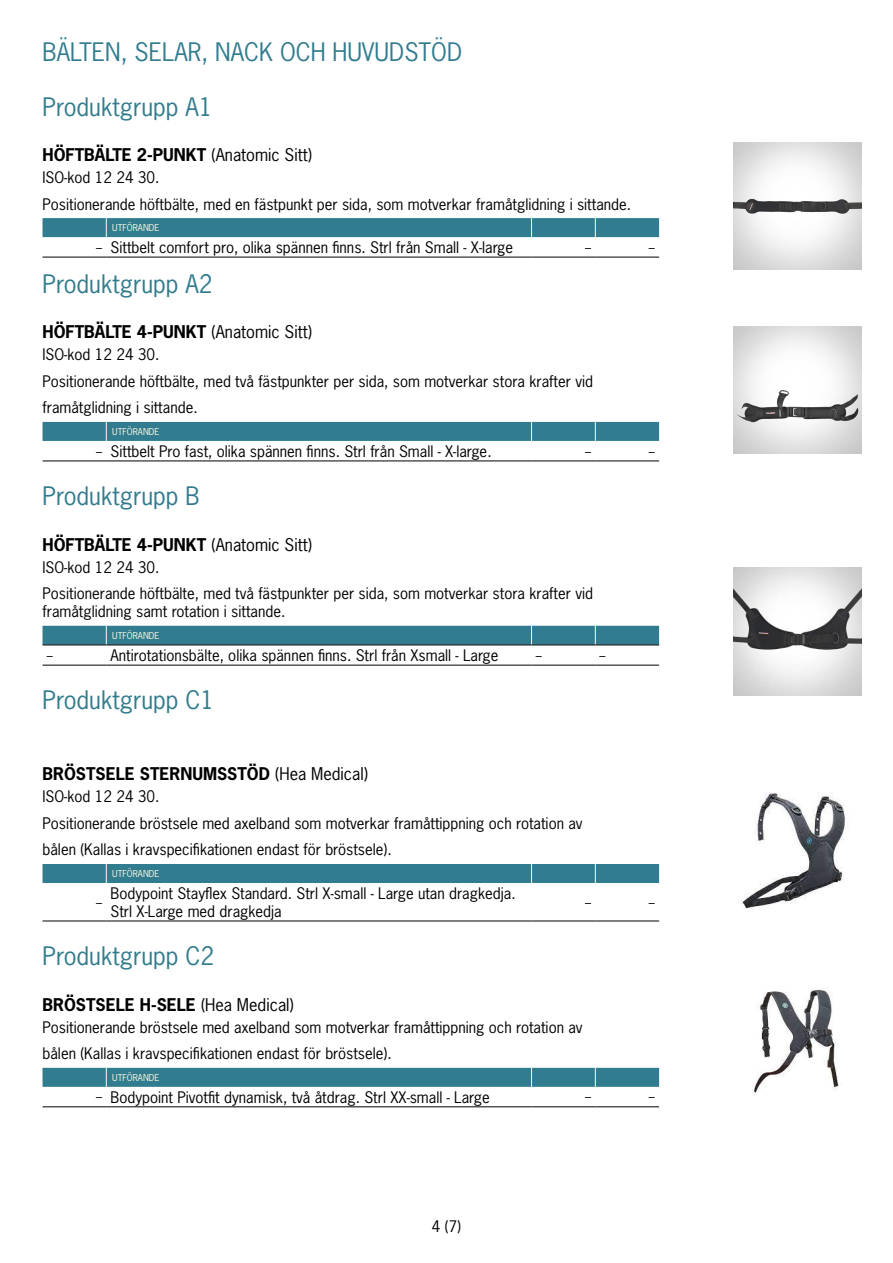
<style>
.page{position:relative;width:893px;height:1263px;background:#fff}
.page>*{position:absolute;margin:0;border:0;box-sizing:border-box;transform-origin:0 0}
.Rubrik_2{font:24px "News Gothic Std";color:#317c8e}
.Rubrik_1{font:24px "News Gothic Std";color:#317c8e}
.Rubrik_3{font:700 16.5px "News Gothic Std";color:#000}
.Brödtext_10_pkt{font:15px/18px "News Gothic Std";color:#000}
.Tabellhuvudrad{font:15px "News Gothic Std";color:#000}
.Brödtext_10_pkt-2{font:12px "News Gothic Std";color:#000}
.Tabellhuvudrad-2{font:12px "News Gothic Std";color:#000}
.Tabellhuvudrad-3{font:9px "News Gothic Std";color:#fefae6}
.s1{font-weight:400}
</style>
<div class="page">
<hr style="left:43px;top:257px;width:63px;height:1px;background:#000">
<hr style="left:106px;top:257px;width:425px;height:1px;background:#000">
<hr style="left:531px;top:257px;width:64px;height:1px;background:#000">
<hr style="left:595px;top:257px;width:64px;height:1px;background:#000">
<div style="left:43px;top:218px;width:616px;height:19px;background:#317c8e"></div>
<hr style="left:43px;top:461px;width:63px;height:1px;background:#000">
<hr style="left:106px;top:461px;width:425px;height:1px;background:#000">
<hr style="left:531px;top:461px;width:64px;height:1px;background:#000">
<hr style="left:595px;top:461px;width:64px;height:1px;background:#000">
<div style="left:43px;top:422px;width:616px;height:19px;background:#317c8e"></div>
<div style="left:43px;top:626px;width:616px;height:19px;background:#317c8e"></div>
<hr style="left:43px;top:645px;width:63px;height:1px;background:#000">
<hr style="left:43px;top:665px;width:63px;height:1px;background:#000">
<hr style="left:106px;top:645px;width:425px;height:1px;background:#000">
<hr style="left:106px;top:665px;width:425px;height:1px;background:#000">
<hr style="left:531px;top:645px;width:64px;height:1px;background:#000">
<hr style="left:531px;top:665px;width:64px;height:1px;background:#000">
<hr style="left:595px;top:645px;width:64px;height:1px;background:#000">
<hr style="left:595px;top:665px;width:64px;height:1px;background:#000">
<hr style="left:43px;top:921px;width:63px;height:1px;background:#000">
<hr style="left:106px;top:921px;width:425px;height:1px;background:#000">
<hr style="left:531px;top:921px;width:64px;height:1px;background:#000">
<div style="left:43px;top:864px;width:616px;height:19px;background:#317c8e"></div>
<hr style="left:595px;top:921px;width:64px;height:1px;background:#000">
<hr style="left:43px;top:1106px;width:63px;height:1px;background:#000">
<hr style="left:106px;top:1106px;width:425px;height:1px;background:#000">
<hr style="left:531px;top:1106px;width:64px;height:1px;background:#000">
<hr style="left:595px;top:1106px;width:64px;height:1px;background:#000">
<div style="left:43px;top:1068px;width:616px;height:19px;background:#317c8e"></div>
<img style="left:733px;top:142px;width:128px;height:128px">
<img style="left:742px;top:792px;width:103px;height:117px">
<img style="left:733px;top:326px;width:128px;height:128px">
<img style="left:752px;top:988px;width:87px;height:108px">
<img style="left:733px;top:568px;width:128px;height:127px">
<h1 class="Rubrik_1" style="left:43px;top:37px;width:421px">BÄLTEN, SELAR, NACK OCH HUVUDSTÖD</h1>
<h2 class="Rubrik_2" style="left:43px;top:91px;width:172px">Produktgrupp A1</h2>
<h3 class="Rubrik_3" style="left:43px;top:144px;width:271px">HÖFTBÄLTE 2-PUNKT <span class="s1">(Anatomic Sitt)</span></h3>
<p class="Brödtext_10_pkt" style="left:43px;top:168px;width:119px">ISO-kod 12 24 30.</p>
<p class="Brödtext_10_pkt" style="left:43px;top:195px;width:590px">Positionerande höftbälte, med en fästpunkt per sida, som motverkar framåtglidning i sittande.</p>
<p class="Tabellhuvudrad-3" style="left:112px;top:222px;width:49px">UTFÖRANDE</p>
<p class="Brödtext_10_pkt-2" style="left:96px;top:239px;width:7px">–</p>
<p class="Brödtext_10_pkt" style="left:111px;top:238px;width:404px">Sittbelt comfort pro, olika spännen finns. Strl från Small - X-large</p>
<p class="Brödtext_10_pkt-2" style="left:585px;top:239px;width:7px">–</p>
<p class="Brödtext_10_pkt-2" style="left:649px;top:239px;width:7px">–</p>
<h2 class="Rubrik_2" style="left:43px;top:268px;width:172px">Produktgrupp A2</h2>
<h3 class="Rubrik_3" style="left:43px;top:321px;width:271px">HÖFTBÄLTE 4-PUNKT <span class="s1">(Anatomic Sitt)</span></h3>
<p class="Brödtext_10_pkt" style="left:43px;top:346px;width:119px">ISO-kod 12 24 30.</p>
<p class="Brödtext_10_pkt" style="left:43px;top:372px;width:552px">Positionerande höftbälte, med två fästpunkter per sida, som motverkar stora krafter vid</p>
<p class="Brödtext_10_pkt" style="left:43px;top:399px;width:157px">framåtglidning i sittande.</p>
<p class="Tabellhuvudrad-3" style="left:112px;top:426px;width:49px">UTFÖRANDE</p>
<p class="Brödtext_10_pkt-2" style="left:96px;top:443px;width:7px">–</p>
<p class="Brödtext_10_pkt" style="left:111px;top:442px;width:383px">Sittbelt Pro fast, olika spännen finns. Strl från Small - X-large.</p>
<p class="Brödtext_10_pkt-2" style="left:585px;top:443px;width:7px">–</p>
<p class="Brödtext_10_pkt-2" style="left:649px;top:443px;width:7px">–</p>
<h2 class="Rubrik_2" style="left:43px;top:481px;width:159px">Produktgrupp B</h2>
<h3 class="Rubrik_3" style="left:43px;top:533px;width:271px">HÖFTBÄLTE 4-PUNKT <span class="s1">(Anatomic Sitt)</span></h3>
<p class="Brödtext_10_pkt" style="left:43px;top:558px;width:119px">ISO-kod 12 24 30.</p>
<p class="Brödtext_10_pkt" style="left:43px;top:584px;width:552px">Positionerande höftbälte, med två fästpunkter per sida, som motverkar stora krafter vid framåtglidning samt rotation i sittande.</p>
<p class="Tabellhuvudrad-3" style="left:112px;top:630px;width:49px">UTFÖRANDE</p>
<p class="Brödtext_10_pkt-2" style="left:47px;top:647px;width:7px">–</p>
<p class="Tabellhuvudrad" style="left:111px;top:646px;width:389px">Antirotationsbälte, olika spännen finns. Strl från Xsmall - Large</p>
<p class="Tabellhuvudrad-2" style="left:536px;top:647px;width:7px">–</p>
<p class="Tabellhuvudrad-2" style="left:600px;top:647px;width:7px">–</p>
<h2 class="Rubrik_2" style="left:43px;top:685px;width:173px">Produktgrupp C1</h2>
<h3 class="Rubrik_3" style="left:43px;top:763px;width:327px">BRÖSTSELE STERNUMSSTÖD <span class="s1">(Hea Medical)</span></h3>
<p class="Brödtext_10_pkt" style="left:43px;top:788px;width:119px">ISO-kod 12 24 30.</p>
<p class="Brödtext_10_pkt" style="left:43px;top:814px;width:541px">Positionerande bröstsele med axelband som motverkar framåttippning och rotation av</p>
<p class="Brödtext_10_pkt" style="left:43px;top:841px;width:351px">bålen (Kallas i kravspecifikationen endast för bröstsele).</p>
<p class="Tabellhuvudrad-3" style="left:112px;top:868px;width:49px">UTFÖRANDE</p>
<p class="Brödtext_10_pkt-2" style="left:96px;top:894px;width:7px">–</p>
<p class="Brödtext_10_pkt" style="left:111px;top:884px;width:407px">Bodypoint Stayflex Standard. Strl X-small - Large utan dragkedja.<br>Strl X-Large med dragkedja</p>
<p class="Brödtext_10_pkt-2" style="left:585px;top:894px;width:7px">–</p>
<p class="Brödtext_10_pkt-2" style="left:649px;top:894px;width:7px">–</p>
<h2 class="Rubrik_2" style="left:43px;top:941px;width:173px">Produktgrupp C2</h2>
<h3 class="Rubrik_3" style="left:43px;top:993px;width:253px">BRÖSTSELE H-SELE <span class="s1">(Hea Medical)</span></h3>
<p class="Brödtext_10_pkt" style="left:43px;top:1018px;width:541px">Positionerande bröstsele med axelband som motverkar framåttippning och rotation av</p>
<p class="Brödtext_10_pkt" style="left:43px;top:1044px;width:351px">bålen (Kallas i kravspecifikationen endast för bröstsele).</p>
<p class="Tabellhuvudrad-3" style="left:112px;top:1072px;width:49px">UTFÖRANDE</p>
<p class="Brödtext_10_pkt-2" style="left:96px;top:1089px;width:7px">–</p>
<p class="Brödtext_10_pkt" style="left:111px;top:1088px;width:381px">Bodypoint Pivotfit dynamisk, två åtdrag. Strl XX-small - Large</p>
<p class="Brödtext_10_pkt-2" style="left:585px;top:1089px;width:7px">–</p>
<p class="Brödtext_10_pkt-2" style="left:649px;top:1089px;width:7px">–</p>
<p class="Brödtext_10_pkt" style="left:432px;top:1217px;width:31px">4 (7)</p>
</div>
